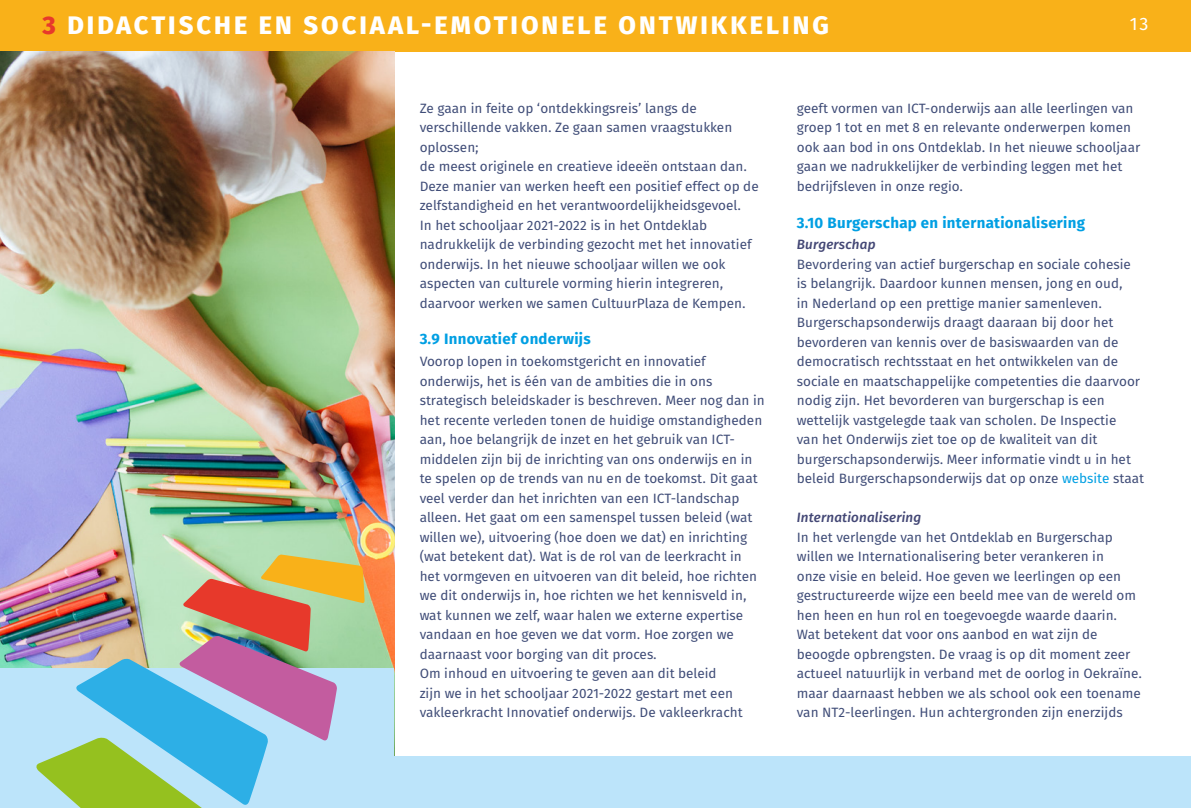
<style>
.page{position:relative;width:1191px;height:808px;background:#fff}
.page>*{position:absolute;margin:0;border:0;box-sizing:border-box;transform-origin:0 0}
.t1{font:800 25.35px "Fira Sans";letter-spacing:.12em;color:#fff}
.t2{font:18px "Fira Sans";color:#fff}
.nieuwkopjeblauw{font:700 15px "Fira Sans OT";letter-spacing:.02em;color:#009fe3}
.t3{font:13.5px/19.5px "Fira Sans OT";color:#404d78}
.kopje_klein{font:italic 13.5px "Fira Sans OT Medium";letter-spacing:.01em;color:#434775}
.s1{color:#e7392b}
.s2{color:#009fe3}
</style>
<div class="page">
<div style="left:0;top:0;width:1191px;height:51px;background:#f9b119"></div>
<div style="left:1px;top:757px;width:1190px;height:51px;background:#bce4fa"></div>
<img style="left:0;top:51px;width:394px;height:706px">
<div style="left:0;top:757px;width:771px;height:51px;background:#bce4fa"></div>
<div style="left:1px;top:668px;width:393px;height:97px;background:#bce4fa"></div>
<img style="left:36px;top:555px;width:329px;height:253px">
<p class="t1" style="left:43px;top:7px;width:787px"><span class="s1">3</span> DIDACTISCHE EN SOCIAAL-EMOTIONELE ONTWIKKELING</p>
<p class="t2" style="left:1129px;top:11px;width:20px">13</p>
<p class="t3" style="left:420px;top:99px;width:340px">Ze gaan in feite op ‘ontdekkingsreis’ langs de verschillende vakken. Ze gaan samen vraagstukken oplossen;<br>de meest originele en creatieve ideeën ontstaan dan.<br>Deze manier van werken heeft een positief effect op de zelfstandigheid en het verantwoordelijkheidsgevoel.</p>
<p class="t3" style="left:420px;top:216px;width:333px">In het schooljaar 2021-2022 is in het Ontdeklab nadrukkelijk de verbinding gezocht met het innovatief onderwijs. In het nieuwe schooljaar willen we ook aspecten van culturele vorming hierin integreren, daarvoor werken we samen CultuurPlaza de Kempen.</p>
<p class="nieuwkopjeblauw" style="left:420px;top:328px;width:173px">3.9 Innovatief onderwijs</p>
<p class="t3" style="left:420px;top:353px;width:347px">Voorop lopen in toekomstgericht en innovatief onderwijs, het is één van de ambities die in ons strategisch beleidskader is beschreven. Meer nog dan in het recente verleden tonen de huidige omstandigheden aan, hoe belangrijk de inzet en het gebruik van ICT&shy;middelen zijn bij de inrichting van ons onderwijs en in te spelen op de trends van nu en de toekomst. Dit gaat veel verder dan het inrichten van een ICT-landschap alleen. Het gaat om een samenspel tussen beleid (wat willen we), uitvoering (hoe doen we dat) en inrichting (wat betekent dat). Wat is de rol van de leerkracht in het vormgeven en uitvoeren van dit beleid, hoe richten we dit onderwijs in, hoe richten we het kennisveld in, wat kunnen we zelf, waar halen we externe expertise vandaan en hoe geven we dat vorm. Hoe zorgen we daarnaast voor borging van dit proces.</p>
<p class="t3" style="left:420px;top:665px;width:324px">Om inhoud en uitvoering te geven aan dit beleid<br>zijn we in het schooljaar 2021-2022 gestart met een vakleerkracht Innovatief onderwijs. De vakleerkracht</p>
<p class="t3" style="left:797px;top:99px;width:345px">geeft vormen van ICT-onderwijs aan alle leerlingen van groep 1 tot en met 8 en relevante onderwerpen komen ook aan bod in ons Ontdeklab. In het nieuwe schooljaar gaan we nadrukkelijker de verbinding leggen met het bedrijfsleven in onze regio.</p>
<p class="nieuwkopjeblauw" style="left:797px;top:212px;width:290px">3.10 Burgerschap en internationalisering</p>
<p class="kopje_klein" style="left:797px;top:235px;width:80px">Burgerschap</p>
<p class="t3" style="left:797px;top:255px;width:349px">Bevordering van actief burgerschap en sociale cohesie is belangrijk. Daardoor kunnen mensen, jong en oud,<br>in Nederland op een prettige manier samenleven.<br>Burgerschapsonderwijs draagt daaraan bij door het bevorderen van kennis over de basiswaarden van de democratisch rechtsstaat en het ontwikkelen van de sociale en maatschappelijke competenties die daarvoor nodig zijn. Het bevorderen van burgerschap is een wettelijk vastgelegde taak van scholen. De Inspectie<br>van het Onderwijs ziet toe op de kwaliteit van dit burgerschapsonderwijs. Meer informatie vindt u in het beleid Burgerschapsonderwijs dat op onze <span class="s2">website</span> staat</p>
<p class="kopje_klein" style="left:797px;top:508px;width:126px">Internationalisering</p>
<p class="t3" style="left:797px;top:528px;width:347px">In het verlengde van het Ontdeklab en Burgerschap willen we Internationalisering beter verankeren in<br>onze visie en beleid. Hoe geven we leerlingen op een gestructureerde wijze een beeld mee van de wereld om hen heen en hun rol en toegevoegde waarde daarin.<br>Wat betekent dat voor ons aanbod en wat zijn de beoogde opbrengsten. De vraag is op dit moment zeer actueel natuurlijk in verband met de oorlog in Oekraïne. maar daarnaast hebben we als school ook een toename van NT2-leerlingen. Hun achtergronden zijn enerzijds</p>
</div>
